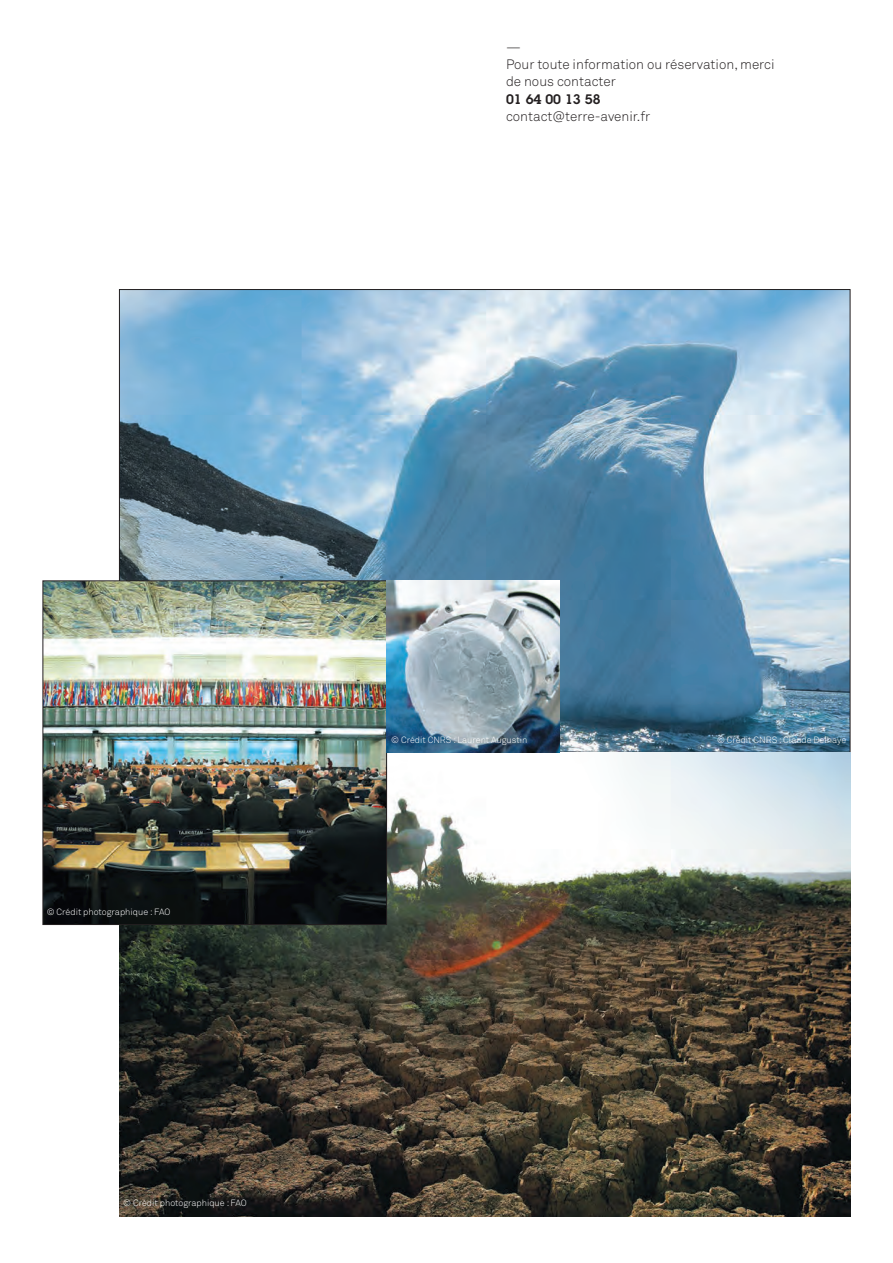
<style>
.page{position:relative;width:893px;height:1263px;background:#fff}
.page>*{position:absolute;margin:0;border:0;box-sizing:border-box;transform-origin:0 0}
.t1{font:300 13.5px/17.1px "Akkurat";color:#231f20}
.t2{font:600 13.5px "Lubalin Graph";color:#231f20}
.t3{font:300 9px "Akkurat";color:#fff}
</style>
<div class="page">
<img style="left:121px;top:291px;width:727px;height:460px">
<svg style="left:119px;top:753px;width:731px;height:463px;background:#615e54"></svg>
<img style="left:45px;top:582px;width:340px;height:341px">
<div style="left:43px;top:580px;width:344px;height:345px;border:1px solid #231f20"></div>
<img style="left:387px;top:580px;width:172px;height:173px">
<h1 class="t1" style="left:506px;top:39px;width:270px">—<br>Pour toute information ou réservation, merci de nous contacter</h1>
<h1 class="t2" style="left:506px;top:94px;width:96px">01 64 00 13 58</h1>
<h1 class="t1" style="left:506px;top:108px;width:146px">contact@terre-avenir.fr</h1>
<p class="t3" style="left:47px;top:906px;width:125px">© Crédit photographique : FAO</p>
<p class="t3" style="left:123px;top:1198px;width:125px">© Crédit photographique : FAO</p>
<p class="t3" style="left:391px;top:734px;width:138px">© Crédit CNRS : Laurent Augustin</p>
<p class="t3" style="left:717px;top:734px;width:131px">© Crédit CNRS : Claude Delhaye</p>
</div>
